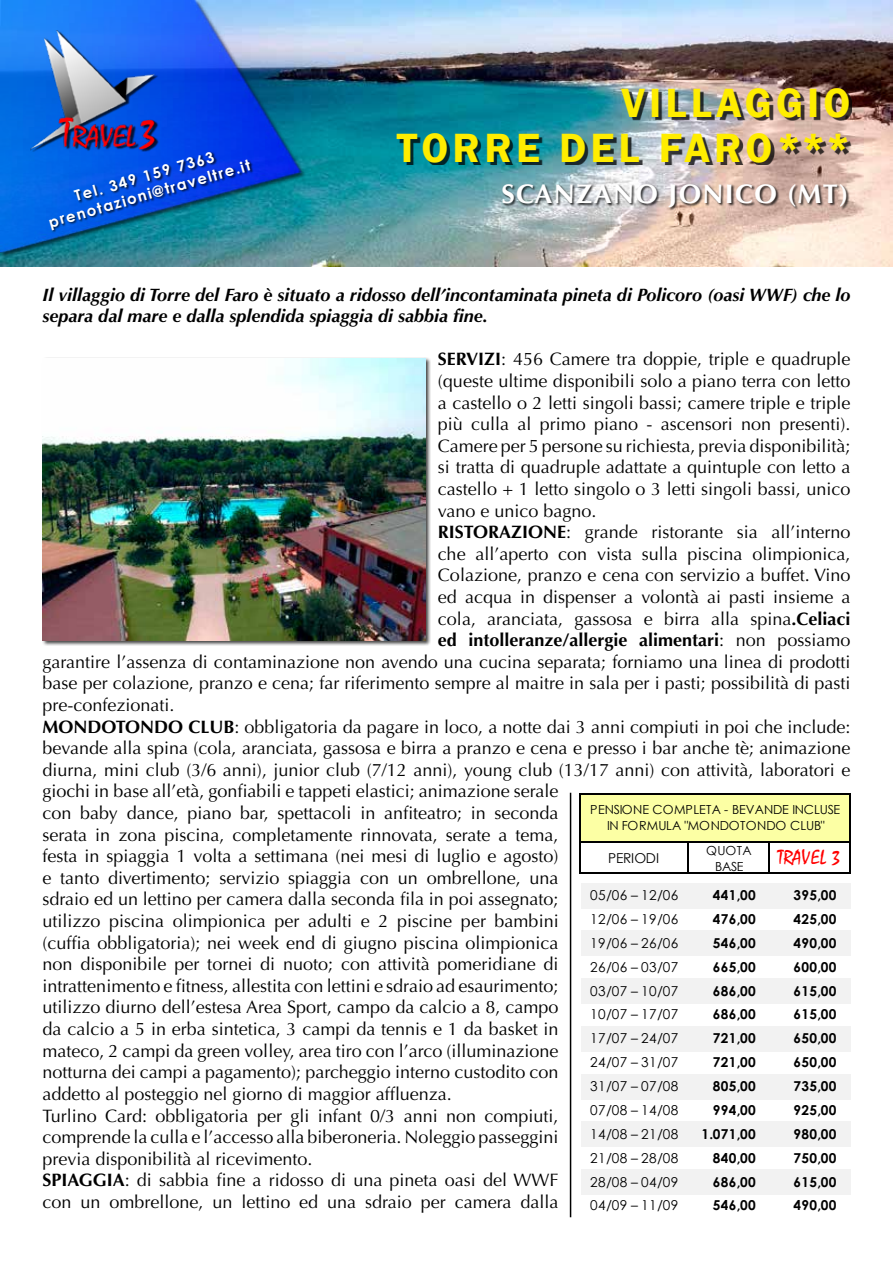
<style>
.page{position:relative;width:893px;height:1263px;background:#fff}
.page>*{position:absolute;margin:0;border:0;box-sizing:border-box;transform-origin:0 0}
.t1{font:600 42px/45px "Franklin Gothic";letter-spacing:.1em;color:#ffed00;text-align:right}
.t2{font:700 27px "Optima";letter-spacing:.05em;color:#fff}
.t3{font:20.4px "Mistral";letter-spacing:.005em;color:#f00}
.t4{font:18px "Optima";color:#000}
.t5{font:italic 700 18px/21.6px "Optima";color:#000}
.t6{font:700 18px "Optima";color:#000}
.t7{font:700 15px "Century Gothic";color:#fff}
.t8{font:700 13.65px "Century Gothic";letter-spacing:.025em;color:#000}
.t9{font:13.65px "Century Gothic";letter-spacing:.03em;color:#000}
.t10{font:13.65px "Century Gothic";letter-spacing:-.015em;color:#000}
.t11{font:12.45px/15.9px "Century Gothic";letter-spacing:-.01em;color:#000;text-align:center}
.s1{font-weight:700}
.s2{font-weight:400}
</style>
<div class="page">
<img style="left:0;top:0;width:893px;height:267px">
<div style="left:400px;top:91px;width:452px;height:74px;background:#000;opacity:.75"></div>
<hr style="left:570px;top:793px;width:1px;height:424px;background:#000">
<div style="left:581px;top:794px;width:269px;height:48px;background:#fcffa4"></div>
<div style="left:581px;top:883px;width:269px;height:25px;background:#f2f2f2"></div>
<div style="left:581px;top:931px;width:269px;height:25px;background:#f2f2f2"></div>
<div style="left:581px;top:978px;width:269px;height:25px;background:#f2f2f2"></div>
<div style="left:581px;top:1026px;width:269px;height:25px;background:#f2f2f2"></div>
<div style="left:581px;top:1074px;width:269px;height:25px;background:#f2f2f2"></div>
<div style="left:581px;top:1122px;width:269px;height:25px;background:#f2f2f2"></div>
<div style="left:581px;top:1169px;width:269px;height:25px;background:#f2f2f2"></div>
<hr style="left:580px;top:793px;width:1px;height:81px;background:#000">
<hr style="left:849px;top:794px;width:1px;height:80px;background:#000">
<hr style="left:688px;top:842px;width:1px;height:32px;background:#000">
<hr style="left:769px;top:842px;width:1px;height:32px;background:#000">
<hr style="left:581px;top:793px;width:269px;height:1px;background:#000">
<hr style="left:581px;top:841px;width:269px;height:1px;background:#000">
<hr style="left:581px;top:873px;width:269px;height:1px;background:#000">
<div style="left:42px;top:357px;width:389px;height:289px;background:#000;opacity:.75"></div>
<img style="left:43px;top:358px;width:382px;height:282px">
<div style="left:502px;top:185px;width:348px;height:26px;background:#000;opacity:.75"></div>
<img style="left:0;top:0;width:320px;height:266px">
<img style="left:30px;top:30px;width:132px;height:128px">
<div style="left:49px;top:151px;width:204px;height:82px;background:#000;opacity:.75"></div>
<p class="t7" style="left:73px;top:187px;width:146px;rotate:-16deg">Tel. 349 159 7363</p>
<p class="t7" style="left:46px;top:213px;width:211px;rotate:-16deg">prenotazioni@traveltre.it</p>
<h1 class="t1" style="left:397px;top:81px;width:455px">VILLAGGIO<br>TORRE DEL FARO***</h1>
<h2 class="t2" style="left:501px;top:179px;width:348px">SCANZANO JONICO (MT)</h2>
<p class="t5" style="left:43px;top:284px;width:809px">Il villaggio di Torre del Faro è situato a ridosso dell’incontaminata pineta di Policoro (oasi WWF) che lo separa dal mare e dalla splendida spiaggia di sabbia fine.</p>
<p class="t4" style="left:438px;top:349px;width:414px"><span class="s1">SERVIZI</span>: 456 Camere tra doppie, triple e quadruple</p>
<p class="t4" style="left:438px;top:370px;width:414px">(queste ultime disponibili solo a piano terra con letto</p>
<p class="t4" style="left:438px;top:392px;width:414px">a castello o 2 letti singoli bassi; camere triple e triple</p>
<p class="t4" style="left:438px;top:414px;width:414px">più culla al primo piano - ascensori non presenti).</p>
<p class="t4" style="left:438px;top:435px;width:414px">Camere per 5 persone su richiesta, previa disponibilità;</p>
<p class="t4" style="left:438px;top:457px;width:414px">si tratta di quadruple adattate a quintuple con letto a</p>
<p class="t4" style="left:438px;top:478px;width:414px">castello + 1 letto singolo o 3 letti singoli bassi, unico</p>
<p class="t4" style="left:438px;top:500px;width:160px">vano e unico bagno.</p>
<p class="t4" style="left:438px;top:522px;width:414px"><span class="s1">RISTORAZIONE</span>: grande ristorante sia all’interno</p>
<p class="t4" style="left:438px;top:543px;width:414px">che all’aperto con vista sulla piscina olimpionica,</p>
<p class="t4" style="left:438px;top:565px;width:414px">Colazione, pranzo e cena con servizio a buffet. Vino</p>
<p class="t4" style="left:438px;top:586px;width:414px">ed acqua in dispenser a volontà ai pasti insieme a</p>
<p class="t4" style="left:438px;top:608px;width:414px">cola, aranciata, gassosa e birra alla spina<span class="s1">.Celiaci</span></p>
<p class="t6" style="left:438px;top:630px;width:414px">ed intolleranze/allergie alimentari<span class="s2">: non possiamo</span></p>
<p class="t4" style="left:43px;top:651px;width:809px">garantire l’assenza di contaminazione non avendo una cucina separata; forniamo una linea di prodotti</p>
<p class="t4" style="left:43px;top:673px;width:809px">base per colazione, pranzo e cena; far riferimento sempre al maitre in sala per i pasti; possibilità di pasti</p>
<p class="t4" style="left:43px;top:694px;width:134px">pre-confezionati.</p>
<p class="t4" style="left:43px;top:716px;width:809px"><span class="s1">MONDOTONDO CLUB</span>: obbligatoria da pagare in loco, a notte dai 3 anni compiuti in poi che include:</p>
<p class="t4" style="left:43px;top:738px;width:809px">bevande alla spina (cola, aranciata, gassosa e birra a pranzo e cena e presso i bar anche tè; animazione</p>
<p class="t4" style="left:43px;top:759px;width:809px">diurna, mini club (3/6 anni), junior club (7/12 anni), young club (13/17 anni) con attività, laboratori e</p>
<p class="t4" style="left:43px;top:781px;width:518px">giochi in base all’età, gonfiabili e tappeti elastici; animazione serale</p>
<p class="t4" style="left:43px;top:802px;width:518px">con baby dance, piano bar, spettacoli in anfiteatro; in seconda</p>
<p class="t4" style="left:43px;top:824px;width:518px">serata in zona piscina, completamente rinnovata, serate a tema,</p>
<p class="t4" style="left:43px;top:846px;width:518px">festa in spiaggia 1 volta a settimana (nei mesi di luglio e agosto)</p>
<p class="t4" style="left:43px;top:867px;width:518px">e tanto divertimento; servizio spiaggia con un ombrellone, una</p>
<p class="t4" style="left:43px;top:889px;width:518px">sdraio ed un lettino per camera dalla seconda fila in poi assegnato;</p>
<p class="t4" style="left:43px;top:910px;width:518px">utilizzo piscina olimpionica per adulti e 2 piscine per bambini</p>
<p class="t4" style="left:43px;top:932px;width:518px">(cuffia obbligatoria); nei week end di giugno piscina olimpionica</p>
<p class="t4" style="left:43px;top:954px;width:518px">non disponibile per tornei di nuoto; con attività pomeridiane di</p>
<p class="t4" style="left:43px;top:975px;width:518px">intrattenimento e fitness, allestita con lettini e sdraio ad esaurimento;</p>
<p class="t4" style="left:43px;top:997px;width:518px">utilizzo diurno dell’estesa Area Sport, campo da calcio a 8, campo</p>
<p class="t4" style="left:43px;top:1018px;width:518px">da calcio a 5 in erba sintetica, 3 campi da tennis e 1 da basket in</p>
<p class="t4" style="left:43px;top:1040px;width:518px">mateco, 2 campi da green volley, area tiro con l’arco (illuminazione</p>
<p class="t4" style="left:43px;top:1062px;width:518px">notturna dei campi a pagamento); parcheggio interno custodito con</p>
<p class="t4" style="left:43px;top:1083px;width:411px">addetto al posteggio nel giorno di maggior affluenza.</p>
<p class="t4" style="left:43px;top:1105px;width:518px">Turlino Card: obbligatoria per gli infant 0/3 anni non compiuti,</p>
<p class="t4" style="left:43px;top:1126px;width:518px">comprende la culla e l’accesso alla biberoneria. Noleggio passeggini</p>
<p class="t4" style="left:43px;top:1148px;width:272px">previa disponibilità al ricevimento.</p>
<p class="t4" style="left:43px;top:1170px;width:518px"><span class="s1">SPIAGGIA</span>: di sabbia fine a ridosso di una pineta oasi del WWF</p>
<p class="t4" style="left:43px;top:1191px;width:518px">con un ombrellone, un lettino ed una sdraio per camera dalla</p>
<p class="t11" style="left:590px;top:801px;width:251px">PENSIONE COMPLETA - BEVANDE INCLUSE<br>IN FORMULA "MONDOTONDO CLUB"</p>
<p class="t10" style="left:608px;top:848px;width:52px">PERIODI</p>
<p class="t11" style="left:706px;top:842px;width:47px">QUOTA<br>BASE</p>
<p class="t3" style="left:778px;top:845px;width:64px">TRAVEL 3</p>
<p class="t9" style="left:590px;top:885px;width:90px">05/06 – 12/06</p>
<p class="t8" style="left:713px;top:885px;width:44px">441,00</p>
<p class="t8" style="left:794px;top:885px;width:44px">395,00</p>
<p class="t9" style="left:590px;top:909px;width:90px">12/06 – 19/06</p>
<p class="t8" style="left:713px;top:909px;width:44px">476,00</p>
<p class="t8" style="left:794px;top:909px;width:44px">425,00</p>
<p class="t9" style="left:590px;top:933px;width:90px">19/06 – 26/06</p>
<p class="t8" style="left:713px;top:932px;width:44px">546,00</p>
<p class="t8" style="left:794px;top:932px;width:44px">490,00</p>
<p class="t9" style="left:590px;top:957px;width:90px">26/06 – 03/07</p>
<p class="t8" style="left:713px;top:956px;width:44px">665,00</p>
<p class="t8" style="left:794px;top:956px;width:44px">600,00</p>
<p class="t9" style="left:590px;top:981px;width:90px">03/07 – 10/07</p>
<p class="t8" style="left:713px;top:980px;width:44px">686,00</p>
<p class="t8" style="left:794px;top:980px;width:44px">615,00</p>
<p class="t9" style="left:590px;top:1005px;width:90px">10/07 – 17/07</p>
<p class="t8" style="left:713px;top:1004px;width:44px">686,00</p>
<p class="t8" style="left:794px;top:1004px;width:44px">615,00</p>
<p class="t9" style="left:590px;top:1029px;width:90px">17/07 – 24/07</p>
<p class="t8" style="left:713px;top:1028px;width:44px">721,00</p>
<p class="t8" style="left:794px;top:1028px;width:44px">650,00</p>
<p class="t9" style="left:590px;top:1053px;width:90px">24/07 – 31/07</p>
<p class="t8" style="left:713px;top:1052px;width:44px">721,00</p>
<p class="t8" style="left:794px;top:1052px;width:44px">650,00</p>
<p class="t9" style="left:590px;top:1076px;width:90px">31/07 – 07/08</p>
<p class="t8" style="left:713px;top:1076px;width:44px">805,00</p>
<p class="t8" style="left:794px;top:1076px;width:44px">735,00</p>
<p class="t9" style="left:590px;top:1100px;width:90px">07/08 – 14/08</p>
<p class="t8" style="left:713px;top:1099px;width:44px">994,00</p>
<p class="t8" style="left:794px;top:1099px;width:44px">925,00</p>
<p class="t9" style="left:590px;top:1124px;width:90px">14/08 – 21/08</p>
<p class="t8" style="left:701px;top:1123px;width:56px">1.071,00</p>
<p class="t8" style="left:794px;top:1123px;width:44px">980,00</p>
<p class="t9" style="left:590px;top:1148px;width:90px">21/08 – 28/08</p>
<p class="t8" style="left:713px;top:1147px;width:44px">840,00</p>
<p class="t8" style="left:794px;top:1147px;width:44px">750,00</p>
<p class="t9" style="left:590px;top:1172px;width:90px">28/08 – 04/09</p>
<p class="t8" style="left:713px;top:1171px;width:44px">686,00</p>
<p class="t8" style="left:794px;top:1171px;width:44px">615,00</p>
<p class="t9" style="left:590px;top:1196px;width:90px">04/09 – 11/09</p>
<p class="t8" style="left:713px;top:1195px;width:44px">546,00</p>
<p class="t8" style="left:794px;top:1195px;width:44px">490,00</p>
</div>
